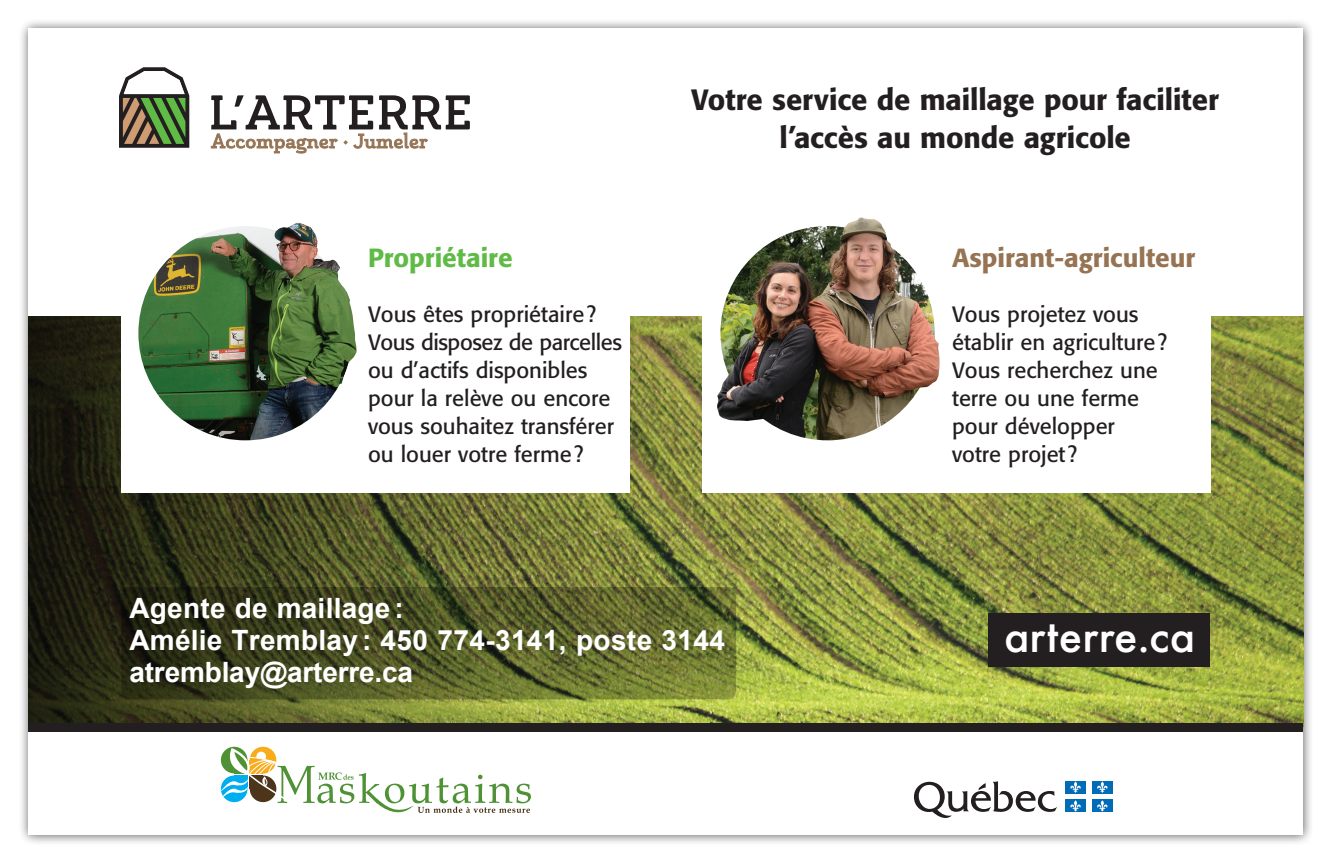
<style>
.page{position:relative;width:1332px;height:864px;background:#fff}
.page>*{position:absolute;margin:0;border:0;box-sizing:border-box;transform-origin:0 0}
.t1{font:500 42.4px "Futura";letter-spacing:.005em;color:#fff}
.t2{font:500 29px/38px "Formata";letter-spacing:-.005em;color:#231f20;text-align:center}
.t3{font:700 28px/32.4px "Arial";letter-spacing:.01em;color:#fff}
.t4{font:500 26px "Formata";color:#957353}
.t5{font:500 26px "Formata";color:#60bb46}
.t6{font:22px/28px "Formata";color:#231f20}
</style>
<div class="page">
<div style="left:18px;top:18px;width:1296px;height:829px;background:#231f20;opacity:.75"></div>
<div style="left:29px;top:29px;width:1274px;height:806px;background:#fff"></div>
<img style="left:29px;top:317px;width:1274px;height:406px">
<svg style="left:220px;top:746px;width:311px;height:67px"></svg>
<svg style="left:914px;top:781px;width:143px;height:37px"></svg>
<div style="left:1065px;top:781px;width:21px;height:12px;background:#006bb6"></div>
<svg style="left:1070px;top:781px;width:11px;height:12px"></svg>
<div style="left:1092px;top:781px;width:21px;height:12px;background:#006bb6"></div>
<svg style="left:1097px;top:781px;width:11px;height:12px"></svg>
<div style="left:1065px;top:800px;width:21px;height:12px;background:#006bb6"></div>
<svg style="left:1070px;top:800px;width:11px;height:12px"></svg>
<div style="left:1092px;top:800px;width:21px;height:12px;background:#006bb6"></div>
<svg style="left:1097px;top:800px;width:11px;height:12px"></svg>
<div style="left:29px;top:723px;width:1274px;height:8px;background:#231f20"></div>
<svg style="left:121px;top:587px;width:615px;height:112px;background:#4d5325"></svg>
<svg style="left:119px;top:67px;width:70px;height:81px"></svg>
<svg style="left:211px;top:95px;width:259px;height:58px"></svg>
<div style="left:989px;top:613px;width:221px;height:54px;background:#231f20"></div>
<div style="left:121px;top:289px;width:509px;height:203px;background:#fff"></div>
<div style="left:702px;top:289px;width:508px;height:203px;background:#fff"></div>
<img style="left:138px;top:226px;width:215px;height:214px;border-radius:107px">
<img style="left:720px;top:226px;width:215px;height:214px;border-radius:107px">
<img style="left:717px;top:218px;width:223px;height:203px">
<img style="left:204px;top:223px;width:153px;height:163px">
<p class="t5" style="left:368px;top:242px;width:146px">Propriétaire</p>
<p class="t6" style="left:368px;top:300px;width:255px">Vous êtes propriétaire?<br>Vous disposez de parcelles ou d’actifs disponibles pour la relève ou encore vous souhaitez transférer ou louer votre ferme?</p>
<h2 class="t2" style="left:692px;top:81px;width:529px">Votre service de maillage pour faciliter l’accès au monde agricole</h2>
<p class="t4" style="left:952px;top:242px;width:245px">Aspirant-agriculteur</p>
<p class="t6" style="left:952px;top:300px;width:217px">Vous projetez vous établir en agriculture?<br>Vous recherchez une terre ou une ferme pour développer votre projet ?</p>
<p class="t3" style="left:129px;top:592px;width:597px">Agente de maillage :<br>Amélie Tremblay : 450 774-3141, poste 3144 atremblay@arterre.ca</p>
<h1 class="t1" style="left:1004px;top:607px;width:193px">arterre.ca</h1>
</div>
